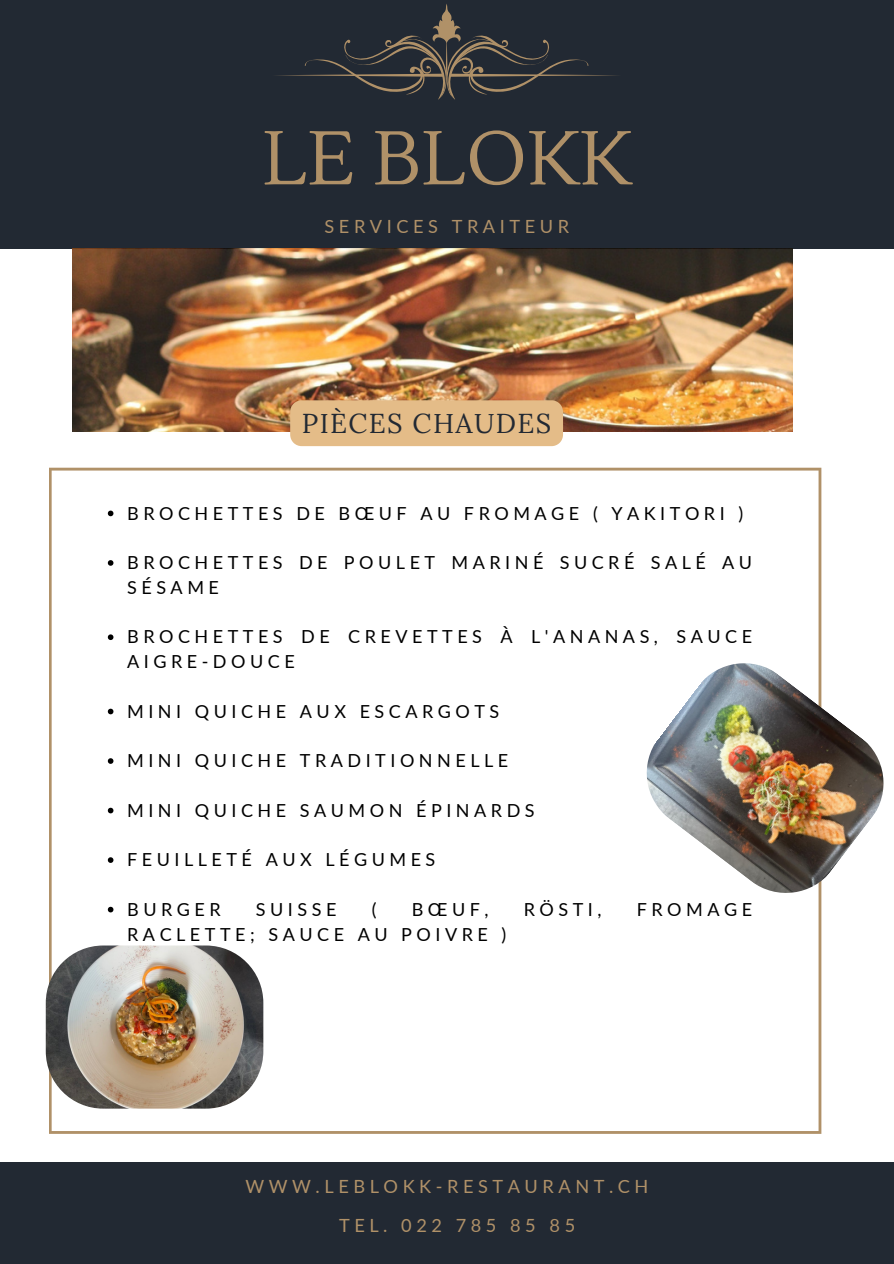
<style>
.page{position:relative;width:894px;height:1264px;background:#fff}
.page>*{position:absolute;margin:0;border:0;box-sizing:border-box;transform-origin:0 0}
.t1{font:75.75px "Lustria";color:#b09168}
.t2{font:27.3px "Lora";letter-spacing:.05em;color:#222933}
.t3{font:18.15px "Lato";letter-spacing:.25em;color:#b09168}
.t4{font:18px/24.8px "Lato";letter-spacing:.25em;color:#000}
</style>
<div class="page">
<svg style="left:49px;top:467px;width:772px;height:666px"></svg>
<div style="left:0;top:0;width:893px;height:248px;background:#222933"></div>
<svg style="left:276px;top:4px;width:341px;height:96px"></svg>
<div style="left:0;top:1162px;width:893px;height:101px;background:#222933"></div>
<img style="left:639px;top:655px;width:245px;height:245px">
<img style="left:46px;top:945px;width:217px;height:163px;border-radius:57px">
<img style="left:72px;top:248px;width:720px;height:184px">
<svg style="left:108px;top:510px;width:5px;height:6px"></svg>
<svg style="left:108px;top:560px;width:5px;height:5px"></svg>
<svg style="left:108px;top:634px;width:5px;height:6px"></svg>
<svg style="left:108px;top:708px;width:5px;height:6px"></svg>
<svg style="left:108px;top:758px;width:5px;height:5px"></svg>
<svg style="left:108px;top:807px;width:5px;height:6px"></svg>
<svg style="left:108px;top:857px;width:5px;height:5px"></svg>
<svg style="left:108px;top:906px;width:5px;height:6px"></svg>
<div style="left:290px;top:400px;width:273px;height:46px;background:#e4bc88"></div>
<p class="t1" style="left:262px;top:112px;width:370px">LE BLOKK</p>
<p class="t3" style="left:324px;top:215px;width:246px">SERVICES TRAITEUR</p>
<p class="t2" style="left:302px;top:405px;width:251px">PIÈCES CHAUDES</p>
<p class="t4" style="left:127px;top:500px;width:617px">BROCHETTES DE BŒUF AU FROMAGE ( YAKITORI )</p>
<h2 class="t4" style="left:127px;top:550px;width:626px">BROCHETTES DE POULET MARINÉ SUCRÉ SALÉ AU<br>SÉSAME</h2>
<p class="t4" style="left:127px;top:624px;width:626px">BROCHETTES DE CREVETTES À L'ANANAS, SAUCE<br>AIGRE-DOUCE</p>
<p class="t4" style="left:127px;top:698px;width:373px">MINI QUICHE AUX ESCARGOTS</p>
<p class="t4" style="left:127px;top:748px;width:382px">MINI QUICHE TRADITIONNELLE</p>
<p class="t4" style="left:127px;top:797px;width:409px">MINI QUICHE SAUMON ÉPINARDS</p>
<p class="t4" style="left:127px;top:847px;width:309px">FEUILLETÉ AUX LÉGUMES</p>
<p class="t4" style="left:127px;top:896px;width:95px">BURGER</p>
<p class="t4" style="left:256px;top:896px;width:82px">SUISSE</p>
<p class="t4" style="left:371px;top:896px;width:6px">(</p>
<p class="t4" style="left:411px;top:896px;width:78px">BŒUF,</p>
<p class="t4" style="left:523px;top:896px;width:79px">RÖSTI,</p>
<p class="t4" style="left:636px;top:896px;width:117px">FROMAGE</p>
<p class="t4" style="left:127px;top:921px;width:380px">RACLETTE; SAUCE AU POIVRE )</p>
<p class="t3" style="left:245px;top:1174px;width:404px">WWW.LEBLOKK-RESTAURANT.CH</p>
<p class="t3" style="left:339px;top:1213px;width:237px">TEL. 022 785 85 85</p>
</div>
